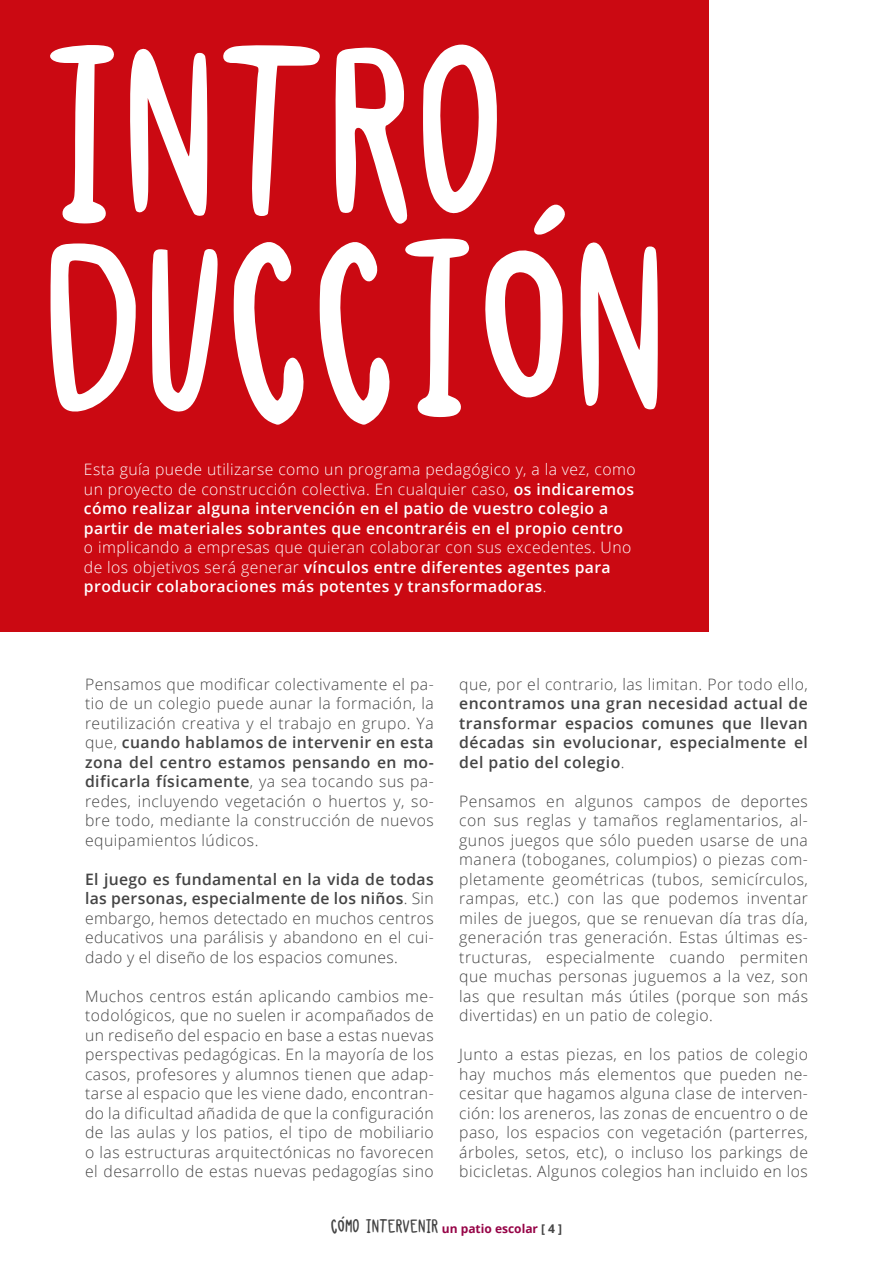
<style>
.page{position:relative;width:893px;height:1263px;background:#fff}
.page>*{position:absolute;margin:0;border:0;box-sizing:border-box;transform-origin:0 0}
.t1{font:267px/193.5px "Kap";color:#fff}
.t2{font:21px "Kap";color:#444}
.t3{font:300 15.75px/19.5px "Open Sans";letter-spacing:.03em;color:#444;text-align:justify}
.t4{font:600 15.75px/19.5px "Open Sans";letter-spacing:.025em;color:#fff}
.t5{font:300 15.75px/19.5px "Open Sans";letter-spacing:.025em;color:#fff}
.t6{font:600 15.75px/19.5px "Open Sans";letter-spacing:.03em;color:#444;text-align:justify}
.s1{font-weight:300}
.s2{font-weight:600}
.s3{font-family:"Open Sans";font-weight:700;font-size:12px;color:#960447}
.s4{font-family:"Open Sans";font-weight:700;font-size:12px}
</style>
<div class="page">
<div style="left:0;top:0;width:709px;height:631px;background:#cb0912"></div>
<h1 class="t1" style="left:43px;top:43px;width:625px">INTRO<br>DUCCIÓN</h1>
<p class="t4" style="left:84px;top:459px;width:553px"><span class="s1">Esta guía puede utilizarse como un programa pedagógico y, a la vez, como un proyecto de construcción colectiva. En cualquier caso,</span> os indicaremos cómo realizar alguna intervención en el patio de vuestro colegio a partir de materiales sobrantes que encontraréis en el propio centro</p>
<p class="t5" style="left:84px;top:537px;width:549px">o implicando a empresas que quieran colaborar con sus excedentes. Uno de los objetivos será generar <span class="s2">vínculos entre diferentes agentes para producir colaboraciones más potentes y transformadoras</span>.</p>
<p class="t3" style="left:85px;top:674px;width:350px">Pensamos que modificar colectivamente el pa&shy;tio de un colegio puede aunar la formación, la reutilización creativa y el trabajo en grupo. Ya que, <span class="s2">cuando hablamos de intervenir en esta zona del centro estamos pensando en mo&shy;dificarla físicamente</span>, ya sea tocando sus pa&shy;redes, incluyendo vegetación o huertos y, so&shy;bre todo, mediante la construcción de nuevos equipamientos lúdicos.</p>
<p class="t3" style="left:85px;top:869px;width:350px"><span class="s2">El juego es fundamental en la vida de todas las personas, especialmente de los niños</span>. Sin embargo, hemos detectado en muchos centros educativos una parálisis y abandono en el cui&shy;dado y el diseño de los espacios comunes.</p>
<p class="t3" style="left:85px;top:986px;width:350px">Muchos centros están aplicando cambios me&shy;todológicos, que no suelen ir acompañados de un rediseño del espacio en base a estas nuevas perspectivas pedagógicas. En la mayoría de los casos, profesores y alumnos tienen que adap&shy;tarse al espacio que les viene dado, encontran&shy;do la dificultad añadida de que la configuración de las aulas y los patios, el tipo de mobiliario o las estructuras arquitectónicas no favorecen el desarrollo de estas nuevas pedagogías sino</p>
<p class="t3" style="left:459px;top:674px;width:350px">que, por el contrario, las limitan. Por todo ello,</p>
<p class="t6" style="left:459px;top:693px;width:350px">encontramos una gran necesidad actual de transformar espacios comunes que llevan décadas sin evolucionar, especialmente el del patio del colegio<span class="s1">.</span></p>
<p class="t3" style="left:459px;top:791px;width:350px">Pensamos en algunos campos de deportes con sus reglas y tamaños reglamentarios, al&shy;gunos juegos que sólo pueden usarse de una manera (toboganes, columpios) o piezas com&shy;pletamente geométricas (tubos, semicírculos, rampas, etc.) con las que podemos inventar miles de juegos, que se renuevan día tras día, generación tras generación. Estas últimas es&shy;tructuras, especialmente cuando permiten que muchas personas juguemos a la vez, son las que resultan más útiles (porque son más divertidas) en un patio de colegio.</p>
<p class="t3" style="left:459px;top:1044px;width:350px">Junto a estas piezas, en los patios de colegio hay muchos más elementos que pueden ne&shy;cesitar que hagamos alguna clase de interven&shy;ción: los areneros, las zonas de encuentro o de paso, los espacios con vegetación (parterres, árboles, setos, etc), o incluso los parkings de bicicletas. Algunos colegios han incluido en los</p>
<h2 class="t2" style="left:331px;top:1216px;width:233px">CÓMO INTERVENIR <span class="s3">un patio escolar</span> <span class="s4">[ 4 ]</span></h2>
</div>
